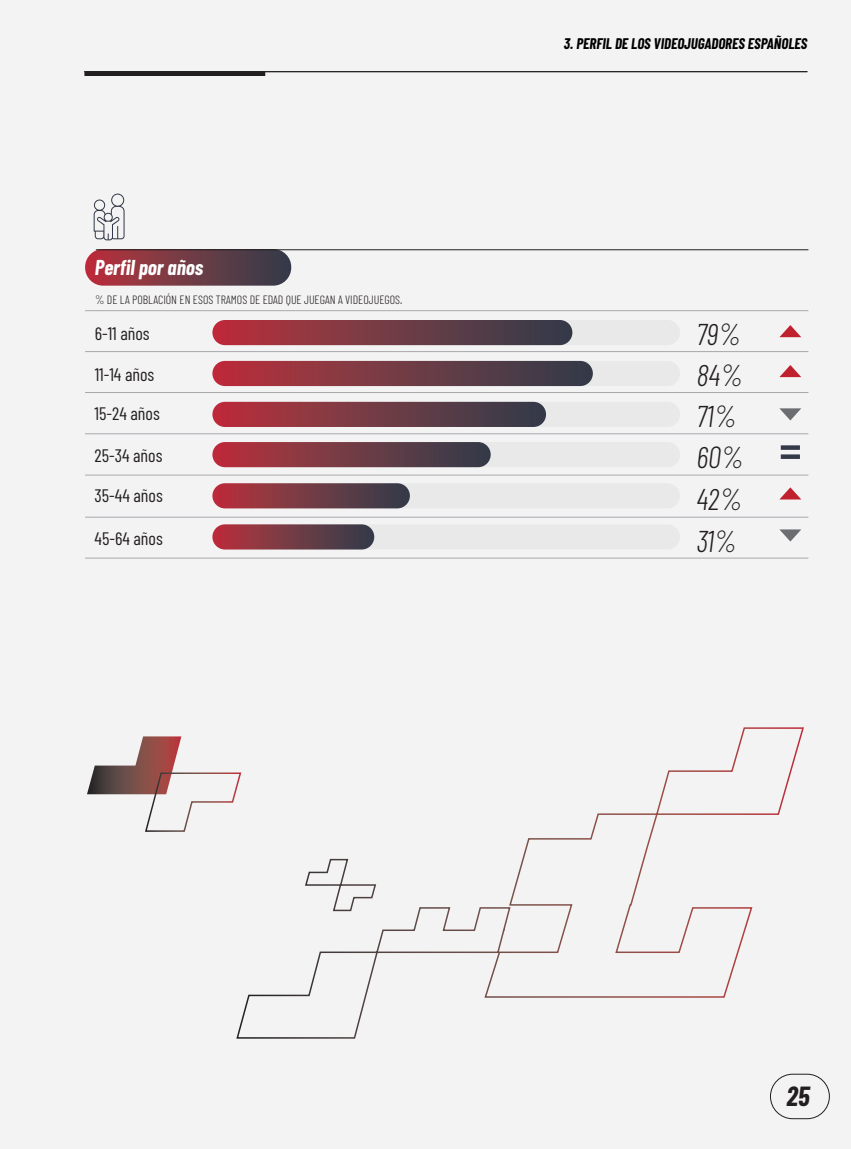
<style>
.page{position:relative;width:851px;height:1149px;background:#fff}
.page>*{position:absolute;margin:0;border:0;box-sizing:border-box;transform-origin:0 0}
.t1{font:italic 300 30px "Barlow Condensed";color:#231f20}
.t2{font:italic 700 27px "Barlow Condensed";color:#231f20}
.t3{font:italic 700 21px "Barlow Condensed";color:#fff}
.t4{font:18px "Barlow Condensed";color:#231f20}
.t5{font:italic 700 15px "Barlow Condensed";color:#000}
.t6{font:300 12px "Barlow Condensed";color:#231f20}
</style>
<div class="page">
<div style="left:0;top:0;width:850px;height:1148px;background:#f3f3f3"></div>
<div style="left:770px;top:1073px;width:59px;height:45px;border:1px solid #231f20;border-radius:22px"></div>
<svg style="left:85px;top:249px;width:206px;height:36px;background:#773e49"></svg>
<hr style="left:96px;top:249px;width:712px;height:1px;background:#231f20">
<hr style="left:85px;top:310px;width:723px;height:1px;background:#a8a9ad">
<hr style="left:85px;top:351px;width:723px;height:1px;background:#a8a9ad">
<hr style="left:85px;top:392px;width:723px;height:1px;background:#a8a9ad">
<hr style="left:85px;top:433px;width:723px;height:1px;background:#a8a9ad">
<hr style="left:85px;top:474px;width:723px;height:1px;background:#a8a9ad">
<hr style="left:85px;top:516px;width:723px;height:1px;background:#a8a9ad">
<hr style="left:85px;top:557px;width:723px;height:1px;background:#a8a9ad">
<svg style="left:779px;top:325px;width:22px;height:12px"></svg>
<svg style="left:779px;top:365px;width:22px;height:12px"></svg>
<svg style="left:779px;top:408px;width:22px;height:12px"></svg>
<svg style="left:780px;top:487px;width:21px;height:12px"></svg>
<svg style="left:779px;top:529px;width:22px;height:12px"></svg>
<svg style="left:780px;top:445px;width:19px;height:4px"></svg>
<div style="left:780px;top:454px;width:19px;height:5px;background:#333948"></div>
<svg style="left:94px;top:193px;width:30px;height:47px"></svg>
<svg style="left:87px;top:736px;width:148px;height:96px"></svg>
<svg style="left:235px;top:727px;width:569px;height:312px"></svg>
<hr style="left:85px;top:71px;width:722px;height:1px;background:#231f20">
<div style="left:84px;top:71px;width:181px;height:5px;background:#231f20"></div>
<div style="left:212px;top:320px;width:468px;height:25px;background:#e9e9e9;border-radius:13px"></div>
<div style="left:212px;top:361px;width:468px;height:25px;background:#e9e9e9;border-radius:13px"></div>
<div style="left:212px;top:401px;width:468px;height:26px;background:#e9e9e9;border-radius:13px"></div>
<div style="left:212px;top:442px;width:468px;height:25px;background:#e9e9e9;border-radius:13px"></div>
<div style="left:212px;top:483px;width:468px;height:25px;background:#e9e9e9;border-radius:13px"></div>
<div style="left:212px;top:524px;width:468px;height:25px;background:#e9e9e9;border-radius:13px"></div>
<div style="left:212px;top:320px;width:360px;height:25px;background:linear-gradient(to right,#ba323c,#2f3f4b);border-radius:13px"></div>
<div style="left:212px;top:361px;width:380px;height:25px;background:linear-gradient(to right,#ba323c,#2f3f4b);border-radius:13px"></div>
<div style="left:212px;top:401px;width:334px;height:26px;background:linear-gradient(to right,#ba333d,#2f3f4b);border-radius:13px"></div>
<div style="left:212px;top:442px;width:278px;height:25px;background:linear-gradient(to right,#ba323c,#2f3f4a);border-radius:13px"></div>
<div style="left:212px;top:483px;width:198px;height:25px;background:linear-gradient(to right,#b9323c,#30404b);border-radius:13px"></div>
<div style="left:212px;top:524px;width:162px;height:25px;background:linear-gradient(to right,#ba323d,#303f4b);border-radius:13px"></div>
<p class="t3" style="left:95px;top:252px;width:110px">Perfil por años</p>
<p class="t6" style="left:95px;top:291px;width:308px">% DE LA POBLACIÓN EN ESOS TRAMOS DE EDAD QUE JUEGAN A VIDEOJUEGOS.</p>
<p class="t4" style="left:95px;top:321px;width:56px">6-11 años</p>
<p class="t4" style="left:95px;top:362px;width:61px">11-14 años</p>
<p class="t4" style="left:94px;top:400px;width:67px">15-24 años</p>
<p class="t4" style="left:94px;top:442px;width:69px">25-34 años</p>
<p class="t4" style="left:94px;top:483px;width:70px">35-44 años</p>
<p class="t4" style="left:94px;top:525px;width:70px">45-64 años</p>
<p class="t5" style="left:564px;top:33px;width:245px">3. PERFIL DE LOS VIDEOJUGADORES ESPAÑOLES</p>
<p class="t1" style="left:696px;top:313px;width:46px">79%</p>
<p class="t1" style="left:696px;top:354px;width:48px">84%</p>
<p class="t1" style="left:696px;top:394px;width:42px">71%</p>
<p class="t1" style="left:696px;top:436px;width:49px">60%</p>
<p class="t1" style="left:696px;top:477px;width:47px">42%</p>
<p class="t1" style="left:696px;top:519px;width:42px">31%</p>
<h2 class="t2" style="left:786px;top:1077px;width:24px">25</h2>
</div>
